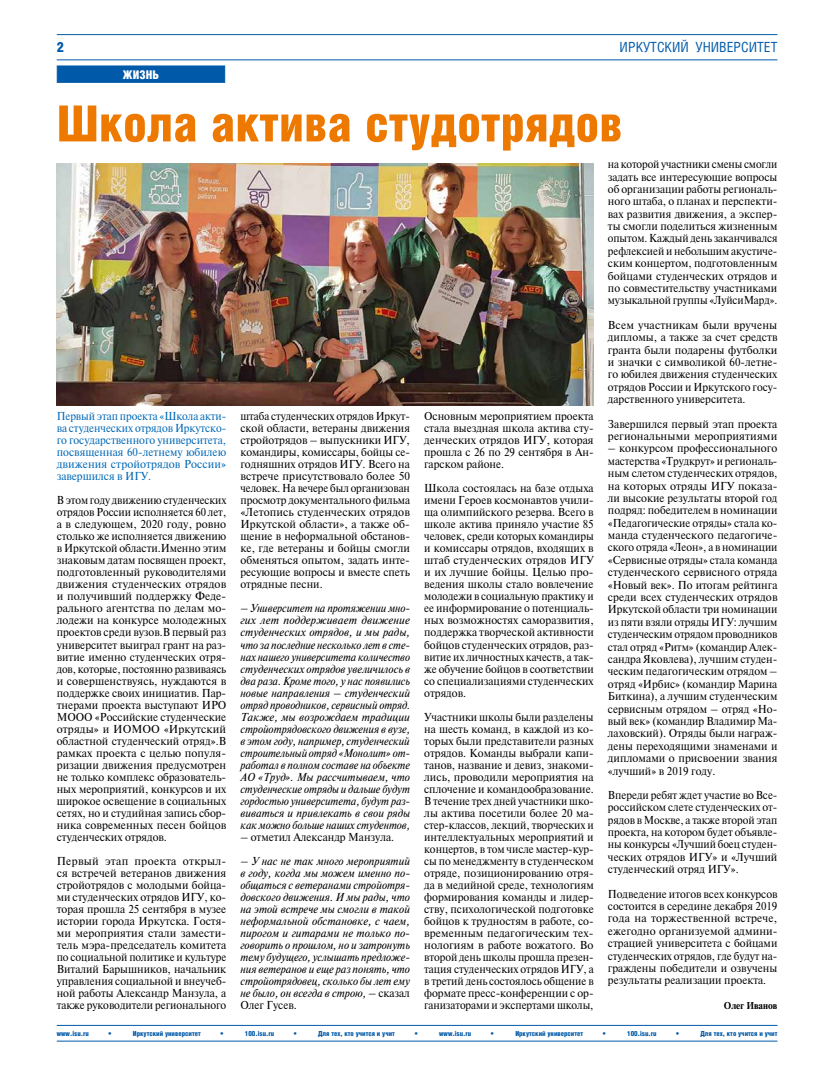
<style>
.page{position:relative;width:820px;height:1078px;background:#fff}
.page>*{position:absolute;margin:0;border:0;box-sizing:border-box;transform-origin:0 0}
.t1{font:900 50px "Helios Cond";color:#ee7900}
.t2{font:14px "Helios Cond";color:#005aa9}
.t3{font:900 14px "Helios Cond";color:#005aa9}
.t4{font:900 12px "Helios Cond";color:#fff}
.t5{font:11.5px/12px "Newton";color:#000;text-align:justify;scale:.92 1}
.t6{font:11.5px/12px "Newton";color:#000;text-align:justify;scale:.94 1}
.t7{font:11.5px/12.4px "Newton";color:#000;scale:.96 1}
.t8{font:11.5px/12px "Newton";color:#000;text-align:justify;scale:.95 1}
.t9{font:italic 11.5px/12px "Newton";color:#000;text-align:justify;scale:.93 1}
.t10{font:11.5px/12px "Newton";color:#000;text-align:justify}
.t11{font:11.5px/12px "Newton";color:#000;text-align:justify;scale:.93 1}
.t12{font:italic 11.5px/12px "Newton";color:#000;text-align:justify;scale:.95 1}
.t13{font:11.5px/12px "Newton";letter-spacing:.005em;color:#0068b5;text-align:justify;scale:.93 1}
.t14{font:700 10px "Newton";color:#000;scale:.95 1}
.t15{font:900 7px "Helios Cond";color:#005aa9}
.s1{font-style:normal}
</style>
<div class="page">
<div style="left:57px;top:65px;width:168px;height:18px;background:#005aa9;border:1px solid #005aa9"></div>
<hr style="left:57px;top:34px;width:720px;height:1px;background:#005aa9">
<hr style="left:57px;top:59px;width:720px;height:1px;background:#005aa9">
<hr style="left:57px;top:1024px;width:720px;height:1px;background:#005aa9">
<hr style="left:57px;top:1040px;width:720px;height:1px;background:#005aa9">
<img style="left:57px;top:163px;width:536px;height:242px">
<p class="t3" style="left:57px;top:39px;width:9px">2</p>
<p class="t2" style="left:619px;top:39px;width:159px">ИРКУТСКИЙ УНИВЕРСИТЕТ</p>
<p class="t4" style="left:123px;top:68px;width:38px">ЖИЗНЬ</p>
<h1 class="t1" style="left:57px;top:95px;width:567px">Школа актива студотрядов</h1>
<p class="t13" style="left:57px;top:410px;width:184px">Первый этап проекта «Школа акти&shy;ва студенческих отрядов Иркутско&shy;го государственного университета, посвященная 60-летнему юбилею движения стройотрядов России» завершился в ИГУ.</p>
<p class="t5" style="left:57px;top:494px;width:186px">В этом году движению студенческих отрядов России исполняется 60 лет, а в следующем, 2020 году, ровно столько же исполняется движению в Иркутской области.Именно этим знаковым датам посвящен проект, подготовленный руководителями движения студенческих отрядов и получивший поддержку Феде&shy;рального агентства по делам мо&shy;лодежи на конкурсе молодежных проектов среди вузов.В первый раз университет выиграл грант на раз&shy;витие именно студенческих отря&shy;дов, которые, постоянно развиваясь и совершенствуясь, нуждаются в поддержке своих инициатив. Пар&shy;тнерами проекта выступают ИРО МООО «Российские студенческие отряды» и ИОМОО «Иркутский областной студенческий отряд».В рамках проекта с целью популя&shy;ризации движения предусмотрен не только комплекс образователь&shy;ных мероприятий, конкурсов и их широкое освещение в социальных сетях, но и студийная запись сбор&shy;ника современных песен бойцов студенческих отрядов.</p>
<p class="t10" style="left:57px;top:854px;width:171px">Первый этап проекта открыл&shy;ся встречей ветеранов движения стройотрядов с молодыми бойца&shy;ми студенческих отрядов ИГУ, ко&shy;торая прошла 25 сентября в музее истории города Иркутска. Гостя&shy;ми мероприятия стали замести&shy;тель мэра-председатель комитета по социальной политике и культуре Виталий Барышников, начальник управления социальной и внеучеб&shy;ной работы Александр Манзула, а также руководители регионального</p>
<p class="t11" style="left:240px;top:410px;width:184px">штаба студенческих отрядов Иркут&shy;ской области, ветераны движения стройотрядов – выпускники ИГУ, командиры, комиссары, бойцы се&shy;годняшних отрядов ИГУ. Всего на встрече присутствовало более 50 человек. На вечере был организован просмотр документального фильма «Летопись студенческих отрядов Иркутской области», а также об&shy;щение в неформальной обстанов&shy;ке, где ветераны и бойцы смогли обменяться опытом, задать инте&shy;ресующие вопросы и вместе спеть отрядные песни.</p>
<p class="t9" style="left:240px;top:602px;width:184px">– Университет на протяжении мно&shy;гих лет поддерживает движение студенческих отрядов, и мы рады, что за последние несколько лет в сте&shy;нах нашего университета количество студенческих отрядов увеличилось в два раза. Кроме того, у нас появились новые направления – студенческий отряд проводников, сервисный отряд.<br>Также, мы возрождаем традиции стройотрядовского движения в вузе, в этом году, например, студенческий строительный отряд «Монолит» от&shy;работал в полном составе на объекте АО «Труд». Мы рассчитываем, что студенческие отряды и дальше будут гордостью университета, будут раз&shy;виваться и привлекать в свои ряды как можно больше наших студентов,</p>
<p class="t8" style="left:240px;top:830px;width:163px">– отметил Александр Манзула.</p>
<p class="t12" style="left:240px;top:854px;width:180px">– У нас не так много мероприятий в году, когда мы можем именно по&shy;общаться с ветеранами стройотря&shy;довского движения. И мы рады, что на этой встрече мы смогли в такой неформальной обстановке, с чаем, пирогом и гитарами не только по&shy;говорить о прошлом, но и затронуть тему будущего, услышать предложе&shy;ния ветеранов и еще раз понять, что стройотрядовец, сколько бы лет ему не было, он всегда в строю, <span class="s1">– сказал Олег Гусев.</span></p>
<p class="t8" style="left:424px;top:410px;width:180px">Основным мероприятием проекта стала выездная школа актива сту&shy;денческих отрядов ИГУ, которая прошла с 26 по 29 сентября в Ан&shy;гарском районе.</p>
<p class="t8" style="left:424px;top:482px;width:180px">Школа состоялась на базе отдыха имени Героев космонавтов учили&shy;ща олимпийского резерва. Всего в школе актива приняло участие 85 человек, среди которых командиры и комиссары отрядов, входящих в штаб студенческих отрядов ИГУ и их лучшие бойцы. Целью про&shy;ведения школы стало вовлечение молодежи в социальную практику и ее информирование о потенциаль&shy;ных возможностях саморазвития, поддержка творческой активности бойцов студенческих отрядов, раз&shy;витие их личностных качеств, а так&shy;же обучение бойцов в соответствии со специализациями студенческих отрядов.</p>
<p class="t6" style="left:424px;top:710px;width:182px">Участники школы были разделены на шесть команд, в каждой из ко&shy;торых были представители разных отрядов. Команды выбрали капи&shy;танов, название и девиз, знакоми&shy;лись, проводили мероприятия на сплочение и командообразование.<br>В течение трех дней участники шко&shy;лы актива посетили более 20 ма&shy;стер-классов, лекций, творческих и интеллектуальных мероприятий и концертов, в том числе мастер-кур&shy;сы по менеджменту в студенческом отряде, позиционированию отря&shy;да в медийной среде, технологиям формирования команды и лидер&shy;ству, психологической подготовке бойцов к трудностям в работе, со&shy;временным педагогическим тех&shy;нологиям в работе вожатого. Во второй день школы прошла презен&shy;тация студенческих отрядов ИГУ, а в третий день состоялось общение в формате пресс-конференции с ор&shy;ганизаторами и экспертами школы,</p>
<p class="t5" style="left:607px;top:157px;width:186px;line-height:12.4px">на которой участники смены смогли задать все интересующие вопросы об организации работы региональ&shy;ного штаба, о планах и перспекти&shy;вах развития движения, а экспер&shy;ты смогли поделиться жизненным опытом. Каждый день заканчивался рефлексией и небольшим акустиче&shy;ским концертом, подготовленным бойцами студенческих отрядов и по совместительству участниками музыкальной группы «ЛуйсиМард».</p>
<p class="t10" style="left:607px;top:318px;width:171px;line-height:12.4px">Всем участникам были вручены дипломы, а также за счет средств гранта были подарены футболки и значки с символикой 60-летне&shy;го юбилея движения студенческих отрядов России и Иркутского госу&shy;дарственного университета.</p>
<p class="t7" style="left:607px;top:417px;width:178px">Завершился первый этап проекта региональными мероприятиями</p>
<p class="t7" style="left:607px;top:441px;width:178px;text-align:justify">– конкурсом профессионального мастерства «Трудкрут» и региональ&shy;ным слетом студенческих отрядов, на которых отряды ИГУ показа&shy;ли высокие результаты второй год подряд: победителем в номинации «Педагогические отряды» стала ко&shy;манда студенческого педагогиче&shy;ского отряда «Леон», а в номинации «Сервисные отряды» стала команда студенческого сервисного отряда «Новый век». По итогам рейтинга среди всех студенческих отрядов Иркутской области три номинации из пяти взяли отряды ИГУ: лучшим студенческим отрядом проводников стал отряд «Ритм» (командир Алек&shy;сандра Яковлева), лучшим студен&shy;ческим педагогическим отрядом – отряд «Ирбис» (командир Марина Биткина), а лучшим студенческим сервисным отрядом – отряд «Но&shy;вый век» (командир Владимир Ма&shy;лаховский). Отряды были награж&shy;дены переходящими знаменами и дипломами о присвоении звания «лучший» в 2019 году.</p>
<p class="t6" style="left:607px;top:788px;width:182px;line-height:12.4px">Впереди ребят ждет участие во Все&shy;российском слете студенческих от&shy;рядов в Москве, а также второй этап проекта, на котором будет объявле&shy;ны конкурсы «Лучший боец студен&shy;ческих отрядов ИГУ» и «Лучший студенческий отряд ИГУ».</p>
<p class="t6" style="left:607px;top:886px;width:182px;line-height:12.4px">Подведение итогов всех конкурсов состоится в середине декабря 2019 года на торжественной встрече, ежегодно организуемой админи&shy;страцией университета с бойцами студенческих отрядов, где будут на&shy;граждены победители и озвучены результаты реализации проекта.</p>
<p class="t14" style="left:723px;top:998px;width:58px">Олег Иванов</p>
<p class="t15" style="left:57px;top:1029px;width:34px">www.isu.ru</p>
<p class="t15" style="left:108px;top:1029px;width:4px">•</p>
<p class="t15" style="left:133px;top:1029px;width:69px">Иркутский университет</p>
<p class="t15" style="left:220px;top:1029px;width:4px">•</p>
<p class="t15" style="left:245px;top:1029px;width:31px">100.isu.ru</p>
<p class="t15" style="left:294px;top:1029px;width:4px">•</p>
<p class="t15" style="left:318px;top:1029px;width:78px">Для тех, кто учится и учит</p>
<p class="t15" style="left:414px;top:1029px;width:4px">•</p>
<p class="t15" style="left:439px;top:1029px;width:34px">www.isu.ru</p>
<p class="t15" style="left:490px;top:1029px;width:4px">•</p>
<p class="t15" style="left:515px;top:1029px;width:69px">Иркутский университет</p>
<p class="t15" style="left:602px;top:1029px;width:4px">•</p>
<p class="t15" style="left:627px;top:1029px;width:31px">100.isu.ru</p>
<p class="t15" style="left:676px;top:1029px;width:4px">•</p>
<p class="t15" style="left:700px;top:1029px;width:78px">Для тех, кто учится и учит</p>
</div>
